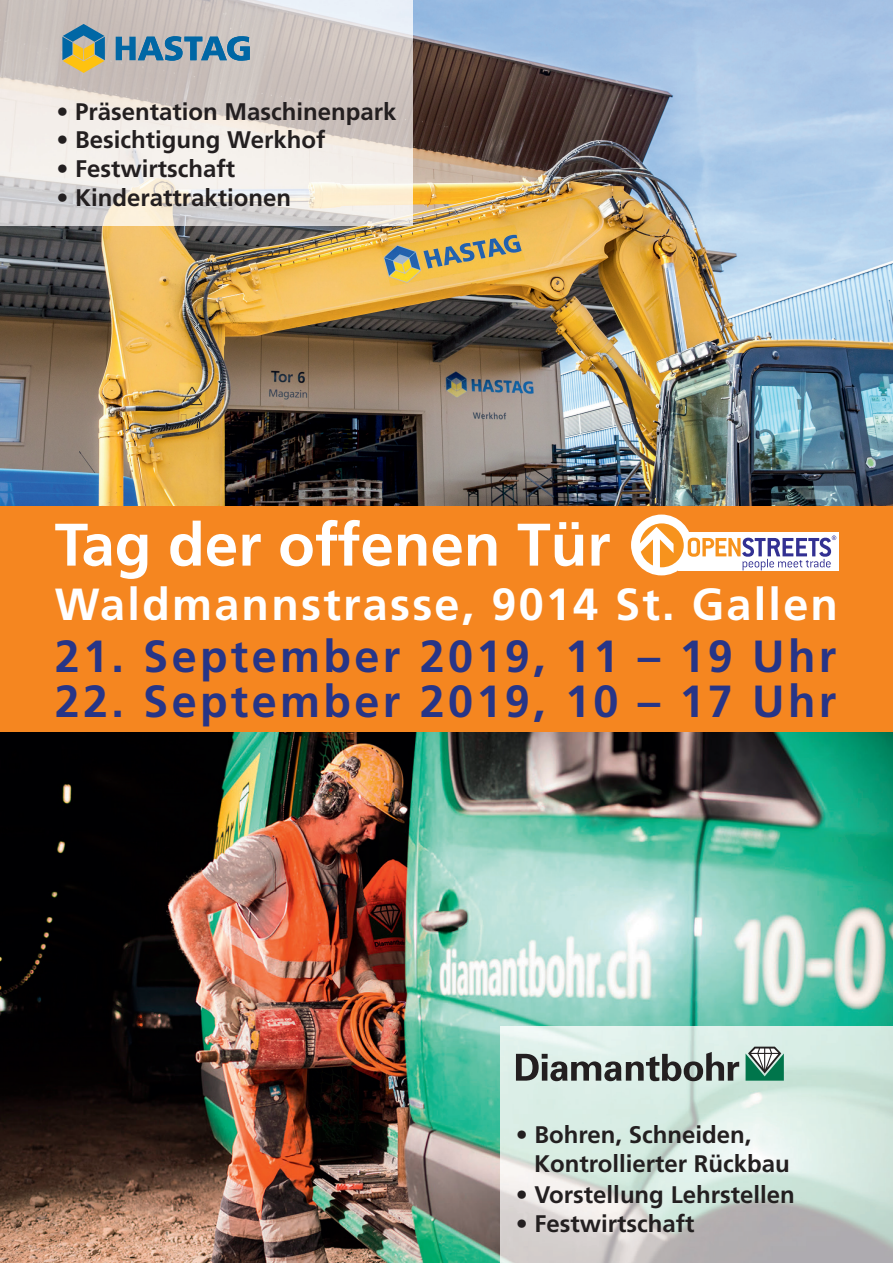
<style>
.page{position:relative;width:893px;height:1263px;background:#fff}
.page>*{position:absolute;margin:0;border:0;box-sizing:border-box;transform-origin:0 0}
.t1{font:700 60px "Frutiger LT";color:#fff}
.t2{font:700 45px "Frutiger LT";letter-spacing:.075em;color:#273587}
.t3{font:700 45px "Frutiger LT";letter-spacing:.05em;color:#fff}
.t4{font:700 24px/28.8px "Frutiger LT";color:#231f20}
</style>
<div class="page">
<img style="left:0;top:0;width:893px;height:506px">
<img style="left:0;top:731px;width:893px;height:532px">
<div style="left:0;top:506px;width:893px;height:225px;background:#f58620"></div>
<img style="left:0;top:0;width:412px;height:225px">
<img style="left:500px;top:1027px;width:393px;height:236px">
<svg style="left:116px;top:36px;width:134px;height:25px;background:#598dae"></svg>
<svg style="left:62px;top:24px;width:43px;height:49px;background:#919f80"></svg>
<svg style="left:746px;top:1047px;width:38px;height:34px"></svg>
<svg style="left:516px;top:1052px;width:223px;height:29px;background:#909995"></svg>
<div style="left:678px;top:533px;width:161px;height:38px;background:#fff"></div>
<div style="left:631px;top:514px;width:61px;height:61px;background:#fff;border-radius:50%"></div>
<svg style="left:640px;top:523px;width:44px;height:44px;fill:#f7931d"></svg>
<svg style="left:688px;top:535px;width:148px;height:35px"></svg>
<p class="t4" style="left:57px;top:97px;width:342px">• Präsentation Maschinenpark</p>
<p class="t4" style="left:57px;top:126px;width:270px">• Besichtigung Werkhof</p>
<p class="t4" style="left:57px;top:154px;width:180px">• Festwirtschaft</p>
<p class="t4" style="left:57px;top:183px;width:236px">• Kinderattraktionen</p>
<h1 class="t1" style="left:55px;top:509px;width:557px">Tag der offenen Tür</h1>
<h2 class="t3" style="left:55px;top:577px;width:785px">Waldmannstrasse, 9014 St. Gallen</h2>
<h2 class="t2" style="left:55px;top:630px;width:783px">21. September 2019, 11 – 19 Uhr</h2>
<h2 class="t2" style="left:55px;top:675px;width:783px">22. September 2019, 10 – 17 Uhr</h2>
<p class="t4" style="left:534px;top:1120px;width:257px;text-indent:-18px">• Bohren, Schneiden,<br>Kontrollierter Rückbau</p>
<p class="t4" style="left:516px;top:1180px;width:280px">• Vorstellung Lehrstellen</p>
<p class="t4" style="left:516px;top:1209px;width:180px">• Festwirtschaft</p>
</div>
